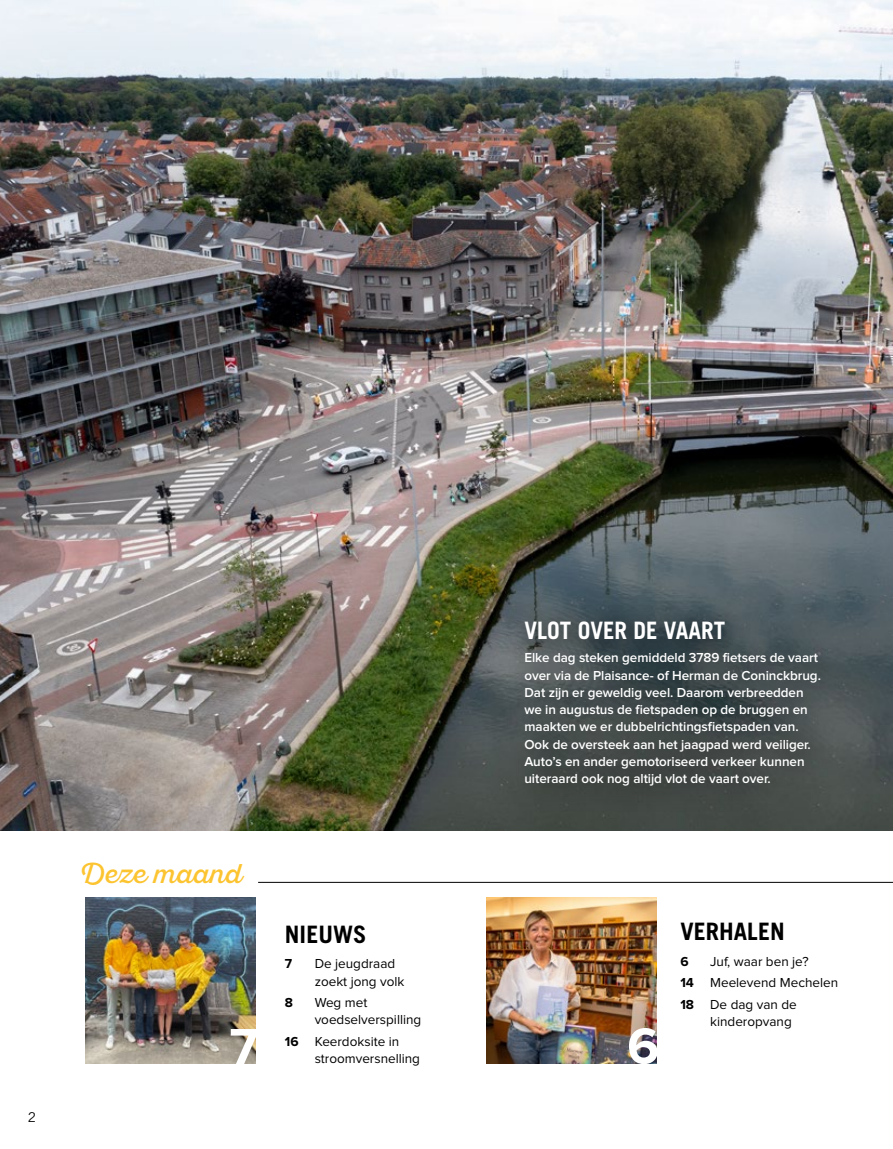
<style>
.page{position:relative;width:893px;height:1149px;background:#fff}
.page>*{position:absolute;margin:0;border:0;box-sizing:border-box;transform-origin:0 0}
.t1{font:700 52.5px "Proxima Nova";color:#fff}
.t2{font:27px "Sant Elia Script";color:#fcc430}
.t3{font:700 24px "Trade Gothic LT Std";color:#fff;scale:.95 1}
.t4{font:700 24px "Trade Gothic LT Std";color:#000}
.t5{font:600 13.5px/17.2px "Proxima Nova";letter-spacing:-.005em;color:#fff}
.t6{font:13.5px/17.2px "Proxima Nova";color:#000}
.t7{font:700 13.5px "Proxima Nova";color:#000}
.t8{font:13.5px "Trade Gothic LT Std";color:#000}
.s1{font-weight:700}
</style>
<div class="page">
<img style="left:0;top:0;width:893px;height:830px">
<div style="left:506px;top:602px;width:338px;height:209px;background:#000;opacity:.75"></div>
<img style="left:486px;top:897px;width:170px;height:165px">
<img style="left:85px;top:897px;width:170px;height:166px">
<hr style="left:258px;top:881px;width:635px;height:1px;background:#000">
<p class="t8" style="left:28px;top:1108px;width:10px">2</p>
<h2 class="t2" style="left:80px;top:857px;width:164px">Deze maand</h2>
<h3 class="t3" style="left:524px;top:615px;width:213px">VLOT OVER DE VAART</h3>
<p class="t5" style="left:524px;top:649px;width:298px">Elke dag steken gemiddeld 3789 fietsers de vaart over via de Plaisance- of Herman de Coninckbrug.<br>Dat zijn er geweldig veel. Daarom verbreedden we in augustus de fietspaden op de bruggen en maakten we er dubbelrichtingsfietspaden van.<br>Ook de oversteek aan het jaagpad werd veiliger.<br>Auto’s en ander gemotoriseerd verkeer kunnen uiteraard ook nog altijd vlot de vaart over.</p>
<h3 class="t4" style="left:285px;top:919px;width:83px">NIEUWS</h3>
<p class="t7" style="left:285px;top:955px;width:9px">7</p>
<p class="t6" style="left:315px;top:955px;width:91px">De jeugdraad zoekt jong volk</p>
<p class="t7" style="left:285px;top:994px;width:10px">8</p>
<p class="t6" style="left:315px;top:994px;width:108px">Weg met voedselverspilling</p>
<p class="t6" style="left:315px;top:1032px;width:107px;text-indent:-30px"><span class="s1">16</span> Keerdoksite in stroomversnelling</p>
<h1 class="t1" style="left:230px;top:1016px;width:30px">7</h1>
<h1 class="t1" style="left:627px;top:1015px;width:33px">6</h1>
<h3 class="t4" style="left:680px;top:916px;width:106px">VERHALEN</h3>
<p class="t7" style="left:680px;top:953px;width:10px">6</p>
<p class="t6" style="left:680px;top:950px;width:159px;line-height:21.5px;text-indent:30px">Juf, waar ben je?<br><span class="s1">14</span> Meelevend Mechelen<br><span class="s1">18</span> De dag van de</p>
<p class="t6" style="left:710px;top:1013px;width:83px">kinderopvang</p>
</div>
